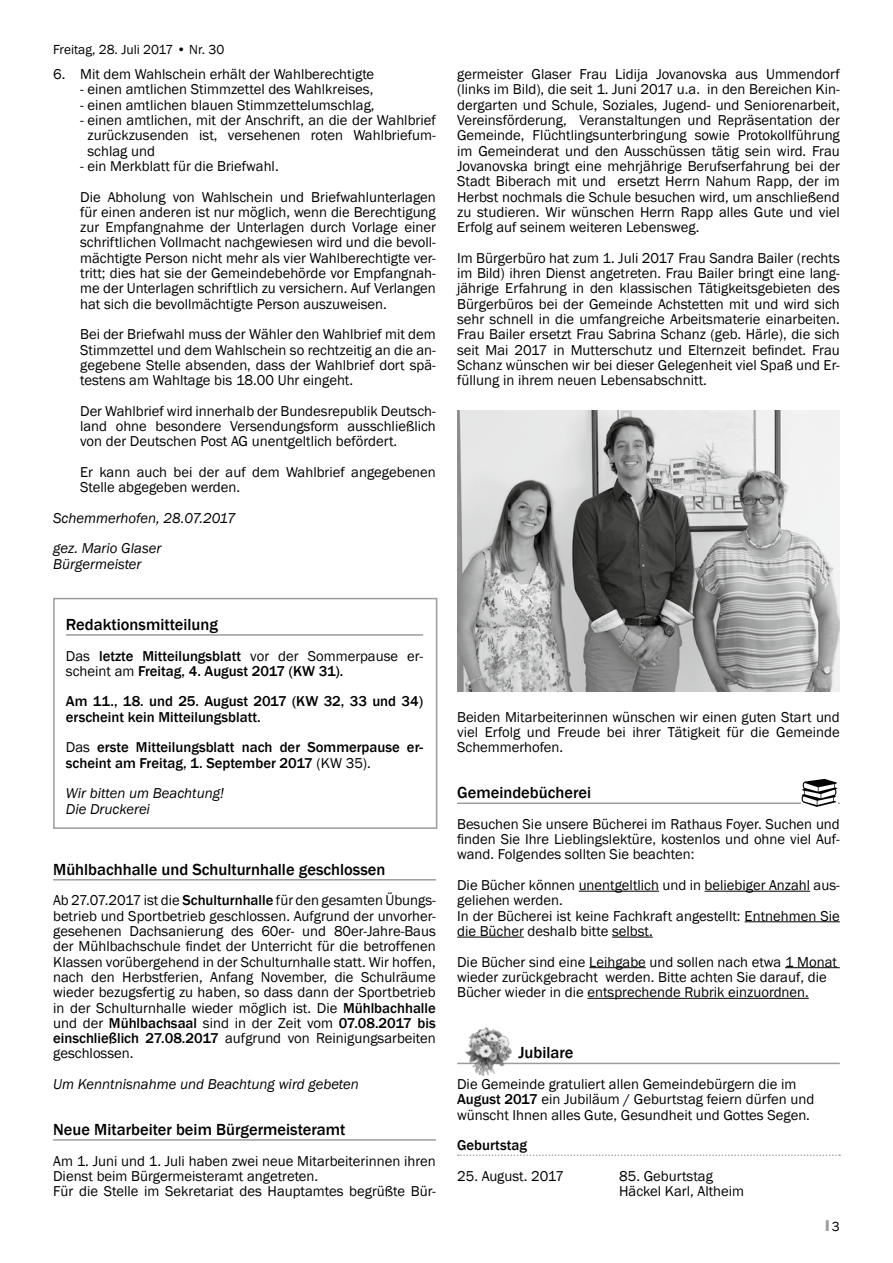
<style>
.page{position:relative;width:893px;height:1263px;background:#fff}
.page>*{position:absolute;margin:0;border:0;box-sizing:border-box;transform-origin:0 0}
.t1{font:500 16.5px "Franklin Gothic";color:#000}
.t2{font:14.7px/15.3px "Franklin Gothic";color:#000;text-align:justify}
.t3{font:500 14.7px/15.3px "Franklin Gothic";color:#000}
.t4{font:italic 14.7px/30.6px "Franklin Gothic";color:#000}
.t5{font:13.5px "Franklin Gothic";color:#000}
.t6{font:13.5px "Impact";color:#9c9c9d}
.s1{font-weight:400}
.s2{font-weight:500}
.s3{font-family:"Franklin Gothic";color:#000}
</style>
<div class="page">
<hr style="left:66px;top:634px;width:357px;height:2px;background:#9c9c9d">
<hr style="left:53px;top:879px;width:383px;height:1px;background:#9c9c9d">
<hr style="left:53px;top:1139px;width:383px;height:2px;background:#9c9c9d">
<hr style="left:457px;top:802px;width:383px;height:2px;background:#9c9c9d">
<hr style="left:579px;top:891px;width:80px;height:1px;background:#000">
<hr style="left:705px;top:891px;width:105px;height:1px;background:#000">
<hr style="left:745px;top:921px;width:95px;height:1px;background:#000">
<hr style="left:457px;top:937px;width:67px;height:1px;background:#000">
<hr style="left:612px;top:937px;width:41px;height:1px;background:#000">
<hr style="left:589px;top:967px;width:57px;height:1px;background:#000">
<hr style="left:785px;top:967px;width:55px;height:1px;background:#000">
<hr style="left:587px;top:998px;width:222px;height:1px;background:#000">
<hr style="left:457px;top:1063px;width:383px;height:1px;background:#9c9c9d">
<svg style="left:458px;top:1154px;width:382px;height:2px"></svg>
<img style="left:457px;top:410px;width:383px;height:281px">
<svg style="left:802px;top:779px;width:36px;height:28px"></svg>
<img style="left:457px;top:1027px;width:61px;height:50px">
<div style="left:53px;top:598px;width:384px;height:231px;border:2px solid #9c9c9d"></div>
<p class="t5" style="left:53px;top:41px;width:173px">Freitag, 28. Juli 2017 • Nr. 30</p>
<p class="t2" style="left:53px;top:67px;width:323px">6. Mit dem Wahlschein erhält der Wahlberechtigte</p>
<p class="t2" style="left:80px;top:82px;width:295px">- einen amtlichen Stimmzettel des Wahlkreises,</p>
<p class="t2" style="left:80px;top:97px;width:296px">- einen amtlichen blauen Stimmzettelumschlag,</p>
<p class="t2" style="left:87px;top:113px;width:350px;text-indent:-7px">- einen amtlichen, mit der Anschrift, an die der Wahlbrief zurückzusenden ist, versehenen roten Wahlbriefum&shy;schlag und</p>
<p class="t2" style="left:80px;top:151px;width:357px;line-height:30.6px">- ein Merkblatt für die Briefwahl.<br>Die Abholung von Wahlschein und Briefwahlunterlagen</p>
<p class="t2" style="left:80px;top:205px;width:357px">für einen anderen ist nur möglich, wenn die Berechtigung zur Empfangnahme der Unterlagen durch Vorlage einer schriftlichen Vollmacht nachgewiesen wird und die bevoll&shy;mächtigte Person nicht mehr als vier Wahlberechtigte ver&shy;tritt; dies hat sie der Gemeindebehörde vor Empfangnah&shy;me der Unterlagen schriftlich zu versichern. Auf Verlangen hat sich die bevollmächtigte Person auszuweisen.</p>
<p class="t2" style="left:80px;top:327px;width:357px">Bei der Briefwahl muss der Wähler den Wahlbrief mit dem Stimmzettel und dem Wahlschein so rechtzeitig an die an&shy;gegebene Stelle absenden, dass der Wahlbrief dort spä&shy;testens am Wahltage bis 18.00 Uhr eingeht.</p>
<p class="t2" style="left:80px;top:403px;width:357px">Der Wahlbrief wird innerhalb der Bundesrepublik Deutsch&shy;land ohne besondere Versendungsform ausschließlich von der Deutschen Post AG unentgeltlich befördert.</p>
<p class="t2" style="left:80px;top:465px;width:357px">Er kann auch bei der auf dem Wahlbrief angegebenen<br>Stelle abgegeben werden.</p>
<p class="t4" style="left:53px;top:503px;width:184px">Schemmerhofen, 28.07.2017 gez. Mario Glaser</p>
<p class="t4" style="left:53px;top:549px;width:90px">Bürgermeister</p>
<p class="t1" style="left:66px;top:614px;width:154px">Redaktionsmitteilung</p>
<p class="t3" style="left:66px;top:648px;width:359px"><span class="s1">Das</span> letzte Mitteilungsblatt <span class="s1">vor der Sommerpause er&shy;scheint am</span> Freitag, 4. August 2017 (KW 31).</p>
<p class="t3" style="left:66px;top:694px;width:359px">Am 11., 18. und 25. August 2017 (KW 32, 33 und 34) erscheint kein Mitteilungsblatt.</p>
<p class="t3" style="left:66px;top:740px;width:359px"><span class="s1">Das</span> erste Mitteilungsblatt nach der Sommerpause er&shy;scheint am Freitag, 1. September 2017 <span class="s1">(KW 35).</span></p>
<p class="t4" style="left:66px;top:786px;width:160px;line-height:15.3px">Wir bitten um Beachtung!<br>Die Druckerei</p>
<p class="t1" style="left:53px;top:859px;width:334px">Mühlbachhalle und Schulturnhalle geschlossen</p>
<p class="t2" style="left:53px;top:893px;width:384px">Ab 27.07.2017 ist die <span class="s2">Schulturnhalle</span> für den gesamten Übungs&shy;betrieb und Sportbetrieb geschlossen. Aufgrund der unvorher&shy;gesehenen Dachsanierung des 60er- und 80er-Jahre-Baus der Mühlbachschule findet der Unterricht für die betroffenen Klassen vorübergehend in der Schulturnhalle statt. Wir hoffen, nach den Herbstferien, Anfang November, die Schulräume wieder bezugsfertig zu haben, so dass dann der Sportbetrieb in der Schulturnhalle wieder möglich ist. Die <span class="s2">Mühlbachhalle </span>und der <span class="s2">Mühlbachsaal</span> sind in der Zeit vom <span class="s2">07.08.2017 bis einschließlich 27.08.2017</span> aufgrund von Reinigungsarbeiten geschlossen.</p>
<p class="t4" style="left:53px;top:1069px;width:307px">Um Kenntnisnahme und Beachtung wird gebeten</p>
<p class="t1" style="left:53px;top:1119px;width:294px">Neue Mitarbeiter beim Bürgermeisteramt</p>
<p class="t2" style="left:53px;top:1153px;width:384px;text-align:left">Am 1. Juni und 1. Juli haben zwei neue Mitarbeiterinnen ihren<br>Dienst beim Bürgermeisteramt angetreten.<br>Für die Stelle im Sekretariat des Hauptamtes begrüßte Bür-</p>
<p class="t2" style="left:457px;top:67px;width:384px">germeister Glaser Frau Lidija Jovanovska aus Ummendorf (links im Bild), die seit 1. Juni 2017 u.a. in den Bereichen Kin&shy;dergarten und Schule, Soziales, Jugend- und Seniorenarbeit, Vereinsförderung, Veranstaltungen und Repräsentation der Gemeinde, Flüchtlingsunterbringung sowie Protokollführung im Gemeinderat und den Ausschüssen tätig sein wird. Frau Jovanovska bringt eine mehrjährige Berufserfahrung bei der Stadt Biberach mit und ersetzt Herrn Nahum Rapp, der im Herbst nochmals die Schule besuchen wird, um anschließend zu studieren. Wir wünschen Herrn Rapp alles Gute und viel Erfolg auf seinem weiteren Lebensweg.</p>
<p class="t2" style="left:457px;top:250px;width:384px">Im Bürgerbüro hat zum 1. Juli 2017 Frau Sandra Bailer (rechts im Bild) ihren Dienst angetreten. Frau Bailer bringt eine lang&shy;jährige Erfahrung in den klassischen Tätigkeitsgebieten des Bürgerbüros bei der Gemeinde Achstetten mit und wird sich sehr schnell in die umfangreiche Arbeitsmaterie einarbeiten.<br>Frau Bailer ersetzt Frau Sabrina Schanz (geb. Härle), die sich seit Mai 2017 in Mutterschutz und Elternzeit befindet. Frau Schanz wünschen wir bei dieser Gelegenheit viel Spaß und Er&shy;füllung in ihrem neuen Lebensabschnitt.</p>
<p class="t2" style="left:457px;top:709px;width:384px">Beiden Mitarbeiterinnen wünschen wir einen guten Start und viel Erfolg und Freude bei ihrer Tätigkeit für die Gemeinde Schemmerhofen.</p>
<p class="t1" style="left:457px;top:782px;width:136px">Gemeindebücherei</p>
<p class="t2" style="left:457px;top:817px;width:384px">Besuchen Sie unsere Bücherei im Rathaus Foyer. Suchen und finden Sie Ihre Lieblingslektüre, kostenlos und ohne viel Auf&shy;wand. Folgendes sollten Sie beachten:</p>
<p class="t2" style="left:457px;top:878px;width:384px;text-align:left">Die Bücher können unentgeltlich und in beliebiger Anzahl aus&shy;geliehen werden.<br>In der Bücherei ist keine Fachkraft angestellt: Entnehmen Sie die Bücher deshalb bitte selbst.</p>
<p class="t2" style="left:457px;top:954px;width:381px;text-align:left">Die Bücher sind eine Leihgabe und sollen nach etwa 1 Monat wieder zurückgebracht werden. Bitte achten Sie darauf, die<br>Bücher wieder in die entsprechende Rubrik einzuordnen.</p>
<p class="t1" style="left:518px;top:1043px;width:57px">Jubilare</p>
<p class="t2" style="left:457px;top:1077px;width:359px;text-align:left">Die Gemeinde gratuliert allen Gemeindebürgern die im<br><span class="s2">August 2017</span> ein Jubiläum / Geburtstag feiern dürfen und wünscht Ihnen alles Gute, Gesundheit und Gottes Segen.</p>
<p class="t3" style="left:457px;top:1138px;width:71px">Geburtstag</p>
<p class="t2" style="left:457px;top:1168px;width:108px">25. August. 2017</p>
<p class="t2" style="left:619px;top:1168px;width:127px">85. Geburtstag<br>Häckel Karl, Altheim</p>
<p class="t6" style="left:826px;top:1215px;width:16px">I <span class="s3">3</span></p>
</div>
